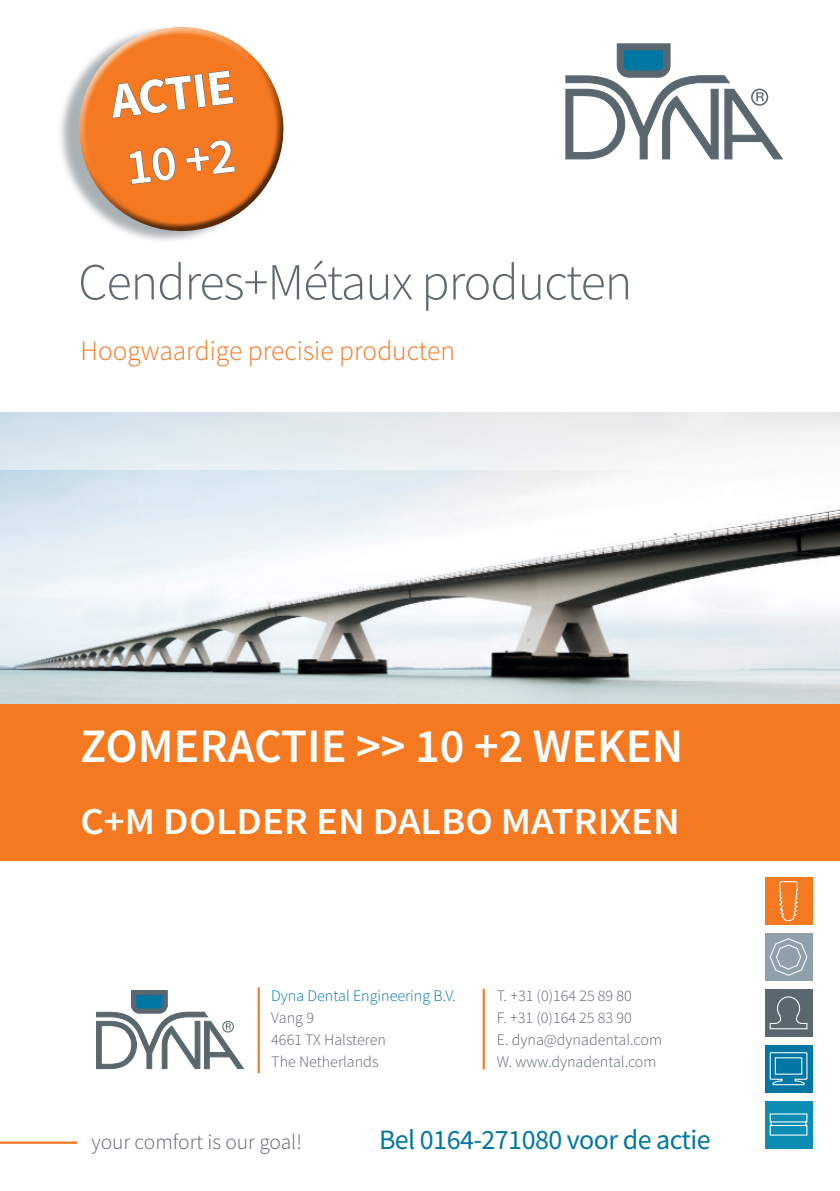
<style>
.page{position:relative;width:840px;height:1191px;background:#fff}
.page>*{position:absolute;margin:0;border:0;box-sizing:border-box;transform-origin:0 0}
.t1{font:300 52px "Source Sans Pro";letter-spacing:-.02em;color:#5f6971}
.t2{font:700 50px "Source Sans Pro";color:#fff}
.t3{font:600 50px "Source Sans Pro";color:#fff}
.t4{font:600 48px "Source Sans Pro";color:#fff}
.t5{font:600 38px "Source Sans Pro";color:#fff;scale:1.07 1}
.t6{font:300 28px "Source Sans Pro";color:#f47722}
.t7{font:28px "Source Sans Pro";letter-spacing:-.02em;color:#0076a3}
.t8{font:300 21.4px "Source Sans Pro";color:#5a676e}
.t9{font:300 16px/22px "Source Sans Pro";color:#5a676e}
.t10{font:300 16px "Source Sans Pro";color:#0076a3}
</style>
<div class="page">
<img style="left:0;top:470px;width:839px;height:234px">
<svg style="left:565px;top:43px;width:218px;height:117px"></svg>
<svg style="left:0;top:412px;width:839px;height:58px;fill:#e9edf0"></svg>
<hr style="left:0;top:1141px;width:77px;height:2px;background:#f47921">
<div style="left:764px;top:1100px;width:48px;height:48px;background:#0d8db3"></div>
<svg style="left:769px;top:1113px;width:38px;height:23px"></svg>
<div style="left:764px;top:1044px;width:48px;height:48px;background:#0076a3"></div>
<svg style="left:769px;top:1052px;width:38px;height:33px"></svg>
<div style="left:764px;top:989px;width:48px;height:47px;background:#5a676e"></div>
<svg style="left:769px;top:996px;width:38px;height:33px"></svg>
<div style="left:764px;top:933px;width:48px;height:48px;background:#90a0aa"></div>
<svg style="left:769px;top:938px;width:38px;height:38px"></svg>
<div style="left:764px;top:877px;width:48px;height:48px;background:#f47921"></div>
<svg style="left:779px;top:881px;width:19px;height:40px"></svg>
<svg style="left:96px;top:990px;width:149px;height:79px"></svg>
<hr style="left:482px;top:988px;width:2px;height:81px;background:#f47921">
<hr style="left:257px;top:987px;width:3px;height:86px;background:#f47921">
<div style="left:57px;top:25px;width:219px;height:219px;background:#5a676e;opacity:.51"></div>
<svg style="left:73px;top:25px;width:211px;height:212px"></svg>
<div style="left:0;top:704px;width:839px;height:157px;background:#f47921"></div>
<h2 class="t2" style="left:107px;top:68px;width:125px;rotate:-7deg">ACTIE</h2>
<h2 class="t3" style="left:122px;top:135px;width:111px;rotate:-7deg">10 +2</h2>
<h1 class="t1" style="left:78px;top:250px;width:555px">Cendres+Métaux producten</h1>
<h3 class="t6" style="left:80px;top:334px;width:376px">Hoogwaardige precisie producten</h3>
<h3 class="t4" style="left:80px;top:714px;width:604px">ZOMERACTIE &gt;&gt; 10 +2 WEKEN</h3>
<h3 class="t5" style="left:80px;top:796px;width:561px">C+M DOLDER EN DALBO MATRIXEN</h3>
<p class="t10" style="left:271px;top:985px;width:186px">Dyna Dental Engineering B.V.</p>
<p class="t9" style="left:271px;top:1006px;width:116px">Vang 9<br>4661 TX Halsteren<br>The Netherlands</p>
<p class="t9" style="left:496px;top:984px;width:167px">T. +31 (0)164 25 89 80<br>F. +31 (0)164 25 83 90<br>E. dyna@dynadental.com<br>W. www.dynadental.com</p>
<h3 class="t8" style="left:91px;top:1128px;width:212px">your comfort is our goal!</h3>
<h3 class="t7" style="left:379px;top:1122px;width:333px">Bel 0164-271080 voor de actie</h3>
</div>
